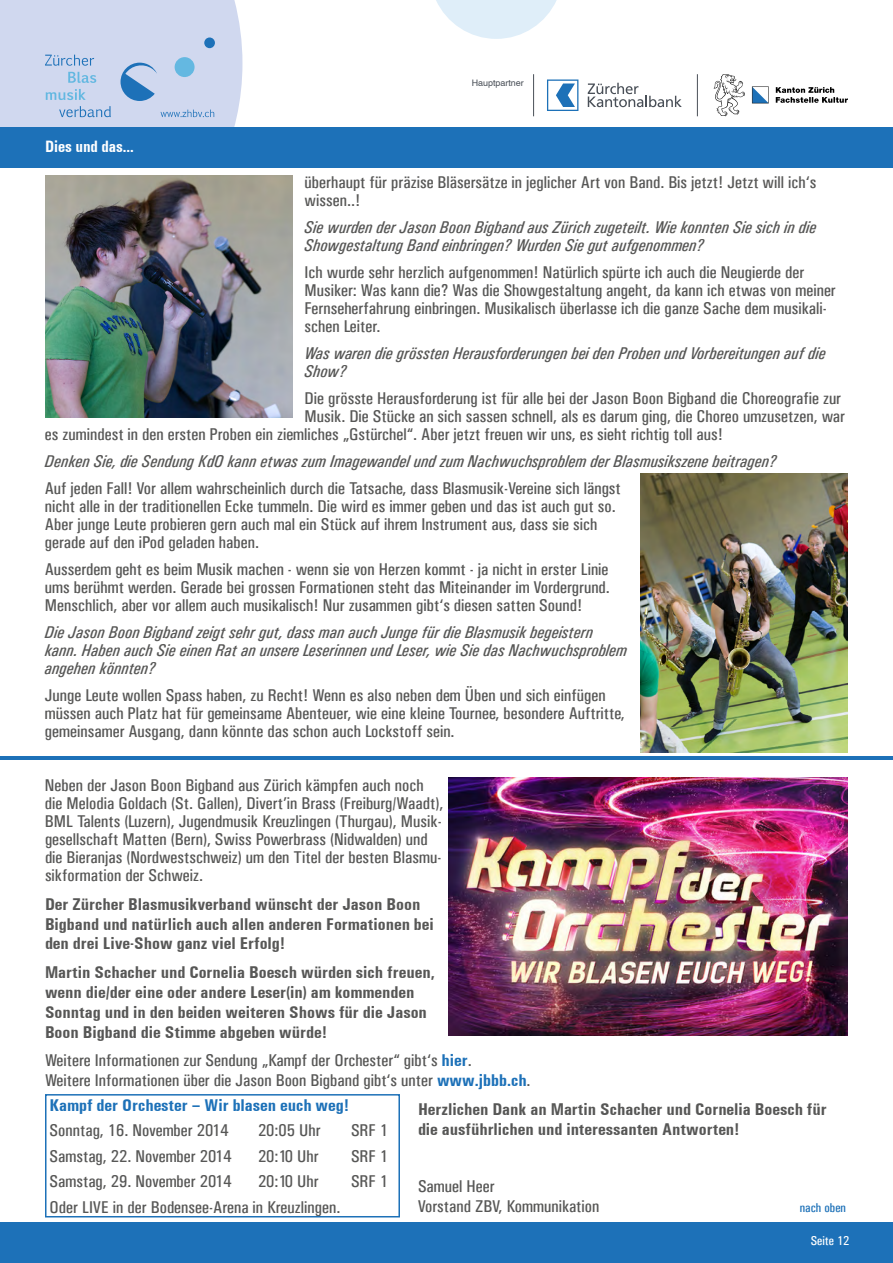
<style>
.page{position:relative;width:893px;height:1263px;background:#fff}
.page>*{position:absolute;margin:0;border:0;box-sizing:border-box;transform-origin:0 0}
.t1{font:17.1px/18px "Univers Condensed";color:#575756;scale:1.05 1}
.t2{font:italic 17.1px/18px "Univers Condensed";color:#575756;scale:1.05 1}
.t3{font:700 condensed 17.1px/19.8px "Univers";color:#575756;scale:1.05 1}
.t4{font:700 condensed 17.1px "Univers";color:#1d71b8;scale:1.05 1}
.t5{font:700 condensed 16.5px "Univers";color:#fff}
.t6{font:12.9px "Univers Condensed";color:#1d71b8;scale:1.05 1}
.t7{font:12.9px "Univers Condensed";color:#fff;scale:1.05 1}
.t8{font:9px "Helvetica";color:#4a5058}
.s1{font-family:"Univers";font-weight:700;font-stretch:condensed;color:#1d71b8}
</style>
<div class="page">
<svg style="left:436px;top:0;width:121px;height:39px"></svg>
<div style="left:0;top:1223px;width:893px;height:40px;background:#1d71b8"></div>
<div style="left:0;top:128px;width:893px;height:40px;background:#1d71b8"></div>
<svg style="left:0;top:0;width:242px;height:128px;background:#c6d3ec"></svg>
<hr style="left:533px;top:74px;width:1px;height:42px;background:#4a5058">
<hr style="left:697px;top:74px;width:1px;height:42px;background:#4a5058">
<svg style="left:547px;top:79px;width:31px;height:32px"></svg>
<svg style="left:588px;top:83px;width:94px;height:24px"></svg>
<svg style="left:776px;top:87px;width:72px;height:16px"></svg>
<svg style="left:714px;top:74px;width:31px;height:42px"></svg>
<svg style="left:752px;top:87px;width:17px;height:16px"></svg>
<img style="left:45px;top:176px;width:248px;height:241px">
<img style="left:640px;top:473px;width:208px;height:279px">
<hr style="left:0;top:756px;width:893px;height:3px;background:#1d71b8">
<div style="left:45px;top:1094px;width:355px;height:123px;border:2px solid #1d71b8"></div>
<img style="left:448px;top:777px;width:400px;height:258px">
<p class="t5" style="left:45px;top:137px;width:90px">Dies und das...</p>
<p class="t8" style="left:472px;top:77px;width:54px">Hauptpartner</p>
<p class="t1" style="left:304px;top:173px;width:489px">überhaupt für präzise Bläsersätze in jeglicher Art von Band. Bis jetzt! Jetzt will ich‘s wissen..!</p>
<p class="t2" style="left:304px;top:218px;width:489px">Sie wurden der Jason Boon Bigband aus Zürich zugeteilt. Wie konnten Sie sich in die<br>Showgestaltung Band einbringen? Wurden Sie gut aufgenommen?</p>
<p class="t1" style="left:304px;top:263px;width:508px">Ich wurde sehr herzlich aufgenommen! Natürlich spürte ich auch die Neugierde der Musiker: Was kann die? Was die Showgestaltung angeht, da kann ich etwas von meiner Fernseherfahrung einbringen. Musikalisch überlasse ich die ganze Sache dem musikali&shy;schen Leiter.</p>
<p class="t2" style="left:304px;top:344px;width:498px">Was waren die grössten Herausforderungen bei den Proben und Vorbereitungen auf die<br>Show?</p>
<p class="t1" style="left:304px;top:389px;width:513px">Die grösste Herausforderung ist für alle bei der Jason Boon Bigband die Choreografie zur</p>
<p class="t1" style="left:304px;top:407px;width:516px">Musik. Die Stücke an sich sassen schnell, als es darum ging, die Choreo umzusetzen, war</p>
<p class="t1" style="left:45px;top:425px;width:647px">es zumindest in den ersten Proben ein ziemliches „Gstürchel“. Aber jetzt freuen wir uns, es sieht richtig toll aus!</p>
<p class="t2" style="left:45px;top:452px;width:698px">Denken Sie, die Sendung KdO kann etwas zum Imagewandel und zum Nachwuchsproblem der Blasmusikszene beitragen?</p>
<p class="t1" style="left:45px;top:479px;width:550px">Auf jeden Fall! Vor allem wahrscheinlich durch die Tatsache, dass Blasmusik-Vereine sich längst nicht alle in der traditionellen Ecke tummeln. Die wird es immer geben und das ist auch gut so.<br>Aber junge Leute probieren gern auch mal ein Stück auf ihrem Instrument aus, dass sie sich gerade auf den iPod geladen haben.</p>
<p class="t1" style="left:45px;top:560px;width:539px;text-align:justify">Ausserdem geht es beim Musik machen - wenn sie von Herzen kommt - ja nicht in erster Linie ums berühmt werden. Gerade bei grossen Formationen steht das Miteinander im Vordergrund.<br>Menschlich, aber vor allem auch musikalisch! Nur zusammen gibt‘s diesen satten Sound!</p>
<p class="t2" style="left:45px;top:623px;width:556px">Die Jason Boon Bigband zeigt sehr gut, dass man auch Junge für die Blasmusik begeistern kann. Haben auch Sie einen Rat an unsere Leserinnen und Leser, wie Sie das Nachwuchsproblem angehen könnten?</p>
<p class="t1" style="left:45px;top:686px;width:554px">Junge Leute wollen Spass haben, zu Recht! Wenn es also neben dem Üben und sich einfügen müssen auch Platz hat für gemeinsame Abenteuer, wie eine kleine Tournee, besondere Auftritte, gemeinsamer Ausgang, dann könnte das schon auch Lockstoff sein.</p>
<p class="t1" style="left:45px;top:776px;width:381px">Neben der Jason Boon Bigband aus Zürich kämpfen auch noch die Melodia Goldach (St. Gallen), Divert’in Brass (Freiburg/Waadt), BML Talents (Luzern), Jugendmusik Kreuzlingen (Thurgau), Musik&shy;gesellschaft Matten (Bern), Swiss Powerbrass (Nidwalden) und die Bieranjas (Nordwestschweiz) um den Titel der besten Blasmu&shy;sikformation der Schweiz.</p>
<p class="t3" style="left:45px;top:894px;width:372px">Der Zürcher Blasmusikverband wünscht der Jason Boon<br>Bigband und natürlich auch allen anderen Formationen bei den drei Live-Show ganz viel Erfolg!</p>
<p class="t3" style="left:45px;top:962px;width:373px">Martin Schacher und Cornelia Boesch würden sich freuen, wenn die/der eine oder andere Leser(in) am kommenden Sonntag und in den beiden weiteren Shows für die Jason Boon Bigband die Stimme abgeben würde!</p>
<p class="t1" style="left:45px;top:1051px;width:464px;line-height:19.8px">Weitere Informationen zur Sendung „Kampf der Orchester“ gibt‘s <span class="s1">hier</span>.<br>Weitere Informationen über die Jason Boon Bigband gibt‘s unter <span class="s1">www.jbbb.ch</span>.</p>
<p class="t3" style="left:418px;top:1099px;width:391px">Herzlichen Dank an Martin Schacher und Cornelia Boesch für die ausführlichen und interessanten Antworten!</p>
<p class="t4" style="left:50px;top:1095px;width:287px">Kampf der Orchester – Wir blasen euch weg!</p>
<p class="t1" style="left:50px;top:1122px;width:172px">Sonntag, 16. November 2014</p>
<p class="t1" style="left:258px;top:1122px;width:61px">20:05 Uhr</p>
<p class="t1" style="left:351px;top:1122px;width:37px">SRF 1</p>
<p class="t1" style="left:50px;top:1147px;width:175px">Samstag, 22. November 2014</p>
<p class="t1" style="left:258px;top:1147px;width:59px">20:10 Uhr</p>
<p class="t1" style="left:351px;top:1147px;width:37px">SRF 1</p>
<p class="t1" style="left:50px;top:1173px;width:175px">Samstag, 29. November 2014</p>
<p class="t1" style="left:258px;top:1173px;width:59px">20:10 Uhr</p>
<p class="t1" style="left:351px;top:1173px;width:37px">SRF 1</p>
<p class="t1" style="left:50px;top:1198px;width:278px">Oder LIVE in der Bodensee-Arena in Kreuzlingen.</p>
<p class="t1" style="left:418px;top:1177px;width:174px;line-height:19.8px">Samuel Heer<br>Vorstand ZBV, Kommunikation</p>
<p class="t6" style="left:800px;top:1200px;width:46px">nach oben</p>
<p class="t7" style="left:811px;top:1233px;width:38px">Seite 12</p>
</div>
